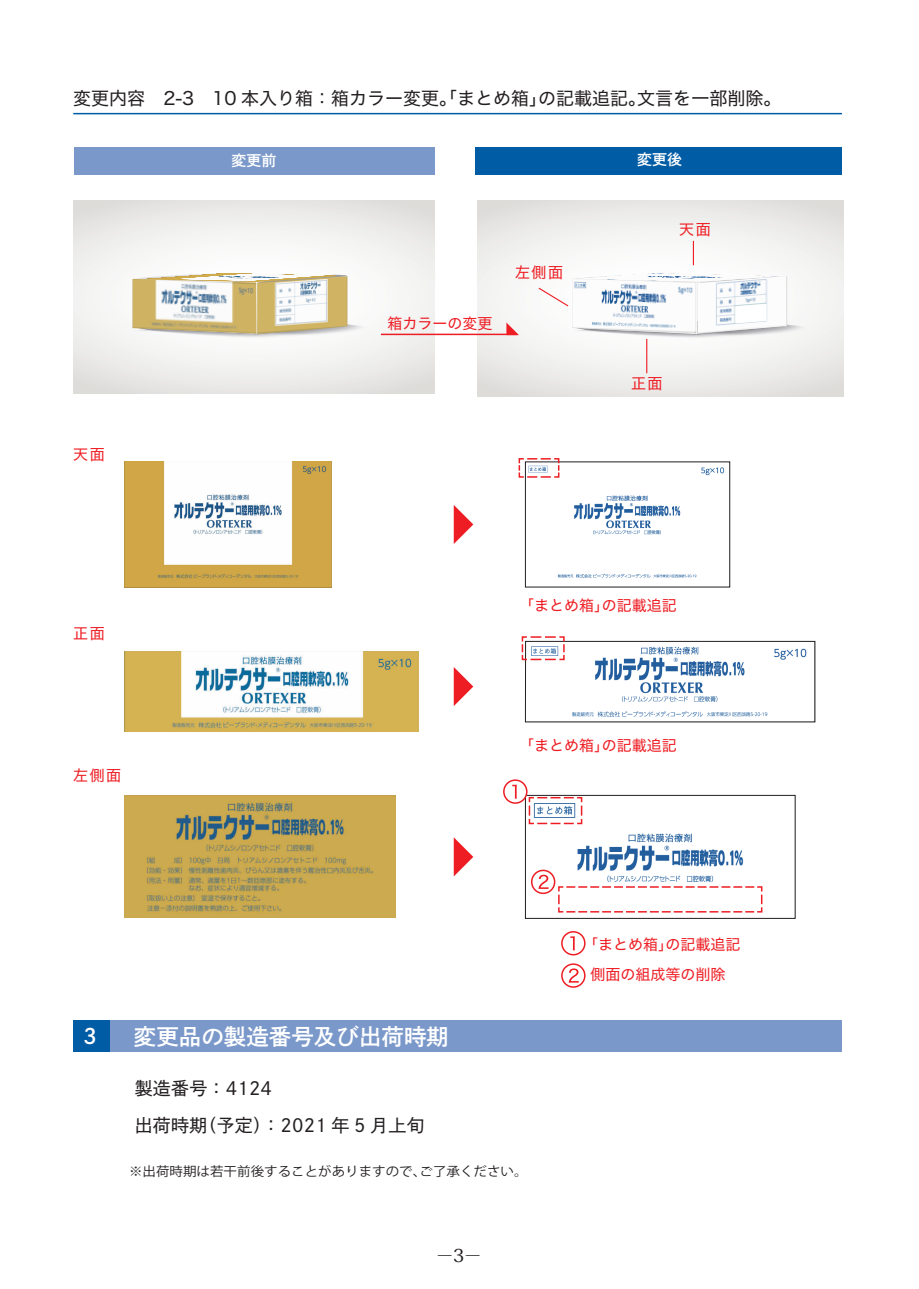
<style>
.page{position:relative;width:919px;height:1289px;background:#fff}
.page>*{position:absolute;margin:0;border:0;box-sizing:border-box;transform-origin:0 0}
.t1{font:22.5px "DNP Shuei Go Kin Std B";color:#fff}
.t2{font:21px "DNP Shuei Go Kin Std B";color:#fff}
.t3{font:18px "Hiragino Sans W4";color:#231f20}
.t4{font:18px/37.5px "DNP Shuei Go Gin Std M";letter-spacing:.01em;color:#231f20}
.t5{font:15px/30px "Hiragino Sans W4";color:#ee1d23;text-align:center}
.t6{font:15px "DNP Shuei Go Kin Std B";color:#fff}
.t7{font:12.9px "Koz Go Pr 6 N";color:#231f20;scale:1.05 1}
</style>
<div class="page">
<svg style="left:477px;top:201px;width:366px;height:195px"></svg>
<svg style="left:74px;top:201px;width:360px;height:192px"></svg>
<div style="left:103px;top:1020px;width:738px;height:32px;background:#7a98c9"></div>
<div style="left:73px;top:1020px;width:37px;height:32px;background:#005ca5"></div>
<div style="left:74px;top:147px;width:360px;height:27px;background:#7a98c9"></div>
<div style="left:475px;top:147px;width:366px;height:27px;background:#005ca5"></div>
<hr style="left:692px;top:241px;width:2px;height:24px;background:#ee1d23">
<hr style="left:646px;top:339px;width:1px;height:34px;background:#ee1d23">
<hr style="left:73px;top:113px;width:768px;height:1px;background:#005ca5">
<svg style="left:130px;top:272px;width:241px;height:67px"></svg>
<img style="left:132px;top:279px;width:124px;height:54px">
<img style="left:257px;top:282px;width:90px;height:52px">
<img style="left:133px;top:272px;width:214px;height:10px">
<svg style="left:537px;top:273px;width:274px;height:66px"></svg>
<img style="left:574px;top:272px;width:212px;height:10px">
<div style="left:561px;top:931px;width:24px;height:24px;border:2px solid #ee1d23;border-radius:50%"></div>
<svg style="left:570px;top:936px;width:4px;height:14px"></svg>
<svg style="left:562px;top:964px;width:22px;height:23px"></svg>
<div style="left:561px;top:963px;width:24px;height:24px;border:2px solid #ee1d23;border-radius:50%"></div>
<svg style="left:568px;top:968px;width:10px;height:14px"></svg>
<img style="left:125px;top:795px;width:270px;height:122px">
<img style="left:572px;top:646px;width:235px;height:71px">
<div style="left:525px;top:641px;width:290px;height:81px;border:1px solid #231f20"></div>
<img style="left:531px;top:833px;width:213px;height:62px">
<div style="left:525px;top:795px;width:270px;height:123px;border:1px solid #231f20"></div>
<img style="left:557px;top:467px;width:168px;height:111px">
<div style="left:525px;top:461px;width:205px;height:126px;border:1px solid #231f20"></div>
<img style="left:125px;top:461px;width:206px;height:126px">
<img style="left:125px;top:651px;width:293px;height:81px">
<svg style="left:453px;top:505px;width:20px;height:39px"></svg>
<svg style="left:453px;top:667px;width:20px;height:39px"></svg>
<svg style="left:453px;top:837px;width:20px;height:39px"></svg>
<svg style="left:518px;top:458px;width:42px;height:20px"></svg>
<svg style="left:521px;top:636px;width:44px;height:25px"></svg>
<svg style="left:528px;top:796px;width:55px;height:29px"></svg>
<svg style="left:557px;top:885px;width:206px;height:28px"></svg>
<hr style="left:381px;top:333px;width:135px;height:2px;background:#ee1d23">
<svg style="left:506px;top:322px;width:13px;height:13px"></svg>
<div style="left:503px;top:779px;width:24px;height:24px;border:2px solid #ee1d23;border-radius:50%"></div>
<svg style="left:512px;top:784px;width:4px;height:14px"></svg>
<svg style="left:531px;top:870px;width:23px;height:23px"></svg>
<div style="left:531px;top:869px;width:24px;height:25px;border:2px solid #ee1d23;border-radius:50%"></div>
<svg style="left:538px;top:874px;width:10px;height:15px"></svg>
<p class="t3" style="left:73px;top:82px;width:709px">変更内容　2-3　10 本入り箱：箱カラー変更。「まとめ箱」の記載追記。文言を一部削除。</p>
<p class="t6" style="left:231px;top:149px;width:46px">変更前</p>
<p class="t6" style="left:637px;top:149px;width:46px">変更後</p>
<p class="t5" style="left:73px;top:438px;width:33px">天面</p>
<p class="t5" style="left:73px;top:617px;width:33px">正面</p>
<p class="t5" style="left:73px;top:759px;width:49px">左側面</p>
<p class="t5" style="left:387px;top:307px;width:107px">箱カラーの変更</p>
<p class="t5" style="left:515px;top:256px;width:49px">左側面</p>
<p class="t5" style="left:679px;top:213px;width:33px">天面</p>
<p class="t5" style="left:631px;top:367px;width:33px">正面</p>
<p class="t5" style="left:519px;top:589px;width:159px">「まとめ箱」の記載追記</p>
<p class="t5" style="left:519px;top:729px;width:159px">「まとめ箱」の記載追記</p>
<h2 class="t2" style="left:83px;top:1021px;width:15px">3</h2>
<h1 class="t1" style="left:134px;top:1020px;width:316px">変更品の製造番号及び出荷時期</h1>
<p class="t5" style="left:583px;top:928px;width:159px">「まとめ箱」の記載追記側面の組成等の削除</p>
<p class="t4" style="left:135px;top:1068px;width:291px">製造番号：4124<br>出荷時期（予定）：2021 年 5 月上旬</p>
<p class="t7" style="left:129px;top:1163px;width:381px">※出荷時期は若干前後することがありますので、ご了承ください。</p>
</div>
